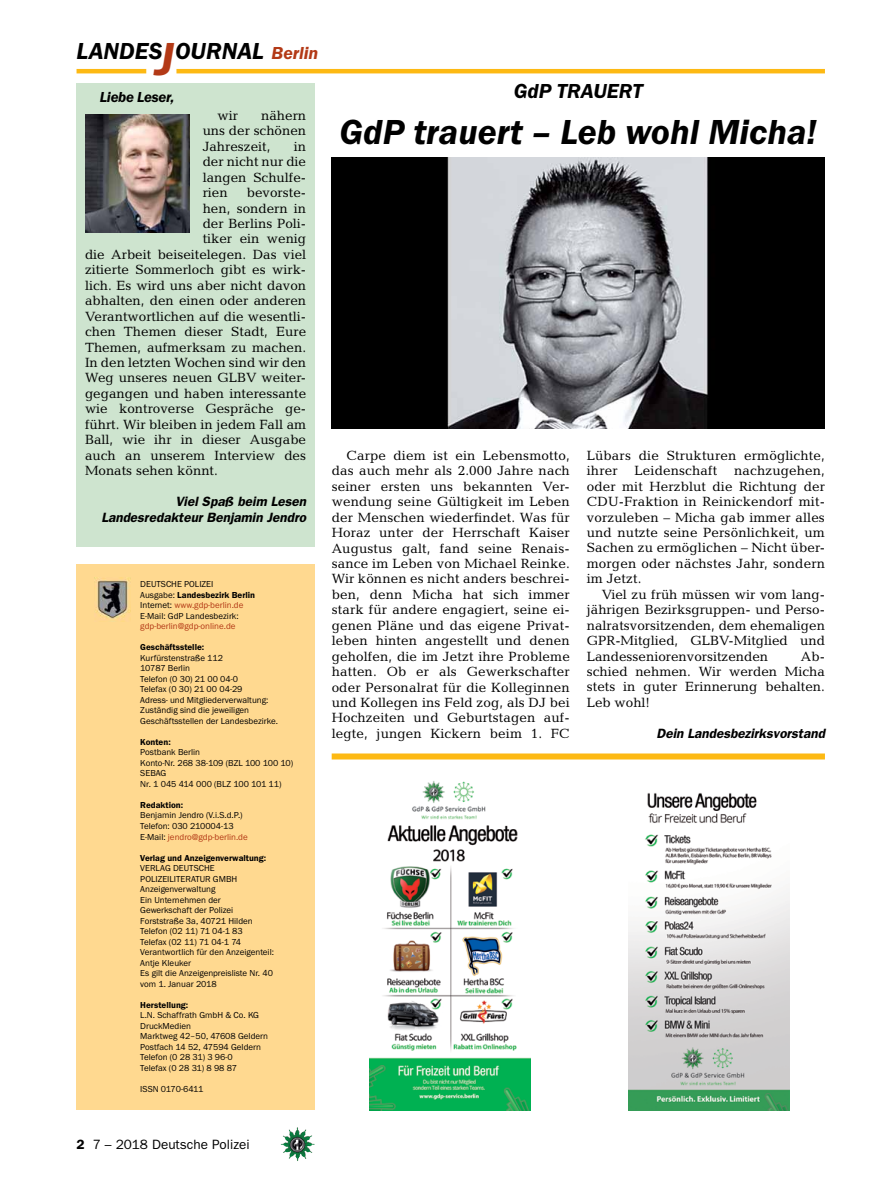
<style>
.page{position:relative;width:893px;height:1191px;background:#fff}
.page>*{position:absolute;margin:0;border:0;box-sizing:border-box;transform-origin:0 0}
.t1{font:italic 600 36px "Franklin Gothic Itc T";color:#000}
.t2{font:italic 600 24px "Franklin Gothic Itc T";color:#000}
.t3{font:italic 600 21px "Franklin Gothic Itc T";color:#000}
.t4{font:italic 600 15px "Franklin Gothic Itc T";letter-spacing:-.02em;color:#000}
.t5{font:13.5px/15.5px "Candida";color:#000;text-align:justify}
.t6{font:italic 600 13.5px/15.5px "Franklin Gothic";color:#000;text-align:right}
.t7{font:13.5px "Franklin Gothic";color:#000}
.t8{font:9px/10.5px "Franklin Gothic Itc T";color:#000}
.t9{font:600 9px "Franklin Gothic Itc T";color:#000}
.t10{font:9px "Franklin Gothic Itc T";color:#b33916}
.s1{font-size:48px;color:#b33916}
.s2{font-size:18px;color:#b33916}
.s3{font-weight:600}
.s4{color:#b33916}
</style>
<div class="page">
<hr style="left:77px;top:69px;width:69px;height:4px;background:#fdb913">
<hr style="left:176px;top:69px;width:649px;height:4px;background:#fdb913">
<img style="left:281px;top:1128px;width:16px;height:24px">
<div style="left:77px;top:564px;width:238px;height:546px;background:#ffd990"></div>
<img style="left:95px;top:577px;width:35px;height:42px">
<img style="left:332px;top:158px;width:493px;height:271px">
<div style="left:77px;top:84px;width:238px;height:463px;background:#cee4cf"></div>
<img style="left:85px;top:114px;width:105px;height:119px">
<img style="left:370px;top:781px;width:161px;height:329px">
<img style="left:628px;top:793px;width:161px;height:317px">
<div style="left:332px;top:753px;width:493px;height:6px;background:#fdb913"></div>
<h2 class="t2" style="left:77px;top:37px;width:243px">LANDES<span class="s1">J</span>OURNAL <span class="s2">Berlin</span></h2>
<p class="t4" style="left:100px;top:88px;width:76px">Liebe Leser,</p>
<p class="t5" style="left:203px;top:107px;width:105px;text-indent:58px">nähern uns der schönen Jahreszeit,</p>
<p class="t5" style="left:218px;top:107px;width:22px">wir</p>
<p class="t5" style="left:203px;top:138px;width:105px;text-indent:91px">in der nicht nur die langen Schulfe&shy;rien</p>
<p class="t5" style="left:247px;top:185px;width:61px">bevorste-</p>
<p class="t5" style="left:203px;top:200px;width:105px">hen, sondern in</p>
<p class="t5" style="left:203px;top:216px;width:105px">der Berlins Poli-</p>
<p class="t5" style="left:203px;top:231px;width:105px">tiker ein wenig</p>
<p class="t5" style="left:85px;top:246px;width:223px">die Arbeit beiseitelegen. Das viel</p>
<p class="t5" style="left:85px;top:262px;width:223px">zitierte Sommerloch gibt es wirk-</p>
<p class="t5" style="left:85px;top:277px;width:223px">lich. Es wird uns aber nicht davon</p>
<p class="t5" style="left:85px;top:293px;width:223px">abhalten, den einen oder anderen</p>
<p class="t5" style="left:85px;top:308px;width:223px">Verantwortlichen auf die wesentli-</p>
<p class="t5" style="left:85px;top:324px;width:223px">chen Themen dieser Stadt, Eure</p>
<p class="t5" style="left:85px;top:339px;width:223px">Themen, aufmerksam zu machen.</p>
<p class="t5" style="left:85px;top:355px;width:223px">In den letzten Wochen sind wir den</p>
<p class="t5" style="left:85px;top:370px;width:223px">Weg unseres neuen GLBV weiter-</p>
<p class="t5" style="left:85px;top:385px;width:223px">gegangen und haben interessante</p>
<p class="t5" style="left:85px;top:401px;width:223px">wie kontroverse Gespräche ge-</p>
<p class="t5" style="left:85px;top:416px;width:223px">führt. Wir bleiben in jedem Fall am</p>
<p class="t5" style="left:85px;top:432px;width:223px">Ball, wie ihr in dieser Ausgabe</p>
<p class="t5" style="left:85px;top:447px;width:223px">auch an unserem Interview des</p>
<p class="t5" style="left:85px;top:463px;width:134px">Monats sehen könnt.</p>
<p class="t6" style="left:101px;top:494px;width:206px">Viel Spaß beim Lesen<br>Landesredakteur Benjamin Jendro</p>
<p class="t8" style="left:140px;top:579px;width:116px">DEUTSCHE POLIZEI<br>Ausgabe: <span class="s3">Landesbezirk Berlin<br></span>Internet: <span class="s4">www.gdp-berlin.de<br></span>E-Mail: GdP Landesbezirk:</p>
<p class="t10" style="left:140px;top:621px;width:97px">gdp-berlin@gdp-online.de</p>
<p class="t9" style="left:140px;top:642px;width:65px">Geschäftsstelle:</p>
<p class="t8" style="left:140px;top:652px;width:139px">Kurfürstenstraße 112<br>10787 Berlin<br>Telefon (0 30) 21 00 04-0<br>Telefax (0 30) 21 00 04-29<br>Adress- und Mitgliederverwaltung:<br>Zuständig sind die jeweiligen<br>Geschäftsstellen der Landesbezirke.</p>
<p class="t9" style="left:140px;top:736px;width:32px">Konten:</p>
<p class="t8" style="left:140px;top:747px;width:154px">Postbank Berlin<br>Konto-Nr. 268 38-109 (BZL 100 100 10)<br>SEBAG<br>Nr. 1 045 414 000 (BLZ 100 101 11)</p>
<p class="t9" style="left:140px;top:799px;width:44px">Redaktion:</p>
<p class="t8" style="left:140px;top:810px;width:109px">Benjamin Jendro (V.i.S.d.P.)<br>Telefon: 030 210004-13<br>E-Mail: <span class="s4">jendro@gdp-berlin.de</span></p>
<p class="t9" style="left:140px;top:852px;width:127px">Verlag und Anzeigenverwaltung:</p>
<p class="t8" style="left:140px;top:862px;width:135px">VERLAG DEUTSCHE<br>POLIZEILITERATUR GMBH<br>Anzeigenverwaltung<br>Ein Unternehmen der<br>Gewerkschaft der Polizei<br>Forststraße 3a, 40721 Hilden<br>Telefon (02 11) 71 04-1 83<br>Telefax (02 11) 71 04-1 74<br>Verantwortlich für den Anzeigenteil:<br>Antje Kleuker<br>Es gilt die Anzeigenpreisliste Nr. 40 vom 1. Januar 2018</p>
<p class="t9" style="left:140px;top:999px;width:50px">Herstellung:</p>
<p class="t8" style="left:140px;top:1009px;width:129px">L.N. Schaffrath GmbH &amp; Co. KG<br>DruckMedien<br>Marktweg 42–50, 47608 Geldern<br>Postfach 14 52, 47594 Geldern<br>Telefon (0 28 31) 3 96-0<br>Telefax (0 28 31) 8 98 87</p>
<p class="t8" style="left:140px;top:1083px;width:65px">ISSN 0170-6411</p>
<h3 class="t3" style="left:514px;top:79px;width:68px">gdp trauer</h3>
<h3 class="t3" style="left:633px;top:79px;width:12px">t</h3>
<h1 class="t1" style="left:340px;top:111px;width:479px">GdP trauert – Leb wohl Micha!</h1>
<p class="t5" style="left:332px;top:447px;width:240px;text-indent:15px">Carpe diem ist ein Lebensmotto, das auch mehr als 2.000 Jahre nach seiner ersten uns bekannten Ver&shy;wendung seine Gültigkeit im Leben der Menschen wiederfindet. Was für Horaz unter der Herrschaft Kaiser Augustus galt, fand seine Renais&shy;sance im Leben von Michael Reinke.<br>Wir können es nicht anders beschrei&shy;ben, denn Micha hat sich immer stark für andere engagiert, seine ei&shy;genen Pläne und das eigene Privat&shy;leben hinten angestellt und denen geholfen, die im Jetzt ihre Probleme hatten. Ob er als Gewerkschafter oder Personalrat für die Kolleginnen und Kollegen ins Feld zog, als DJ bei Hochzeiten und Geburtstagen auf&shy;legte, jungen Kickern beim 1. FC</p>
<p class="t5" style="left:587px;top:447px;width:240px">Lübars die Strukturen ermöglichte, ihrer</p>
<p class="t5" style="left:587px;top:463px;width:240px;text-indent:147px">nachzugehen, oder mit Herzblut die Richtung der CDU-Fraktion in Reinickendorf mit&shy;vorzuleben – Micha gab immer alles und nutzte seine Persönlichkeit, um Sachen zu ermöglichen – Nicht über&shy;morgen oder nächstes Jahr, sondern im Jetzt.</p>
<p class="t5" style="left:587px;top:586px;width:240px;text-indent:15px">Viel zu früh müssen wir vom lang&shy;jährigen Bezirksgruppen- und Perso&shy;nalratsvorsitzenden, dem ehemaligen GPR-Mitglied, GLBV-Mitglied und Landesseniorenvorsitzenden</p>
<p class="t5" style="left:634px;top:463px;width:84px">Leidenschaft</p>
<p class="t5" style="left:587px;top:648px;width:240px;text-indent:214px">Ab&shy;schied nehmen. Wir werden Micha stets in guter Erinnerung behalten.<br>Leb wohl!</p>
<p class="t6" style="left:656px;top:725px;width:170px">Dein Landesbezirksvorstand</p>
<p class="t7" style="left:77px;top:1136px;width:175px"><span class="s3">2</span> 7 – 2018 Deutsche Polizei</p>
</div>
